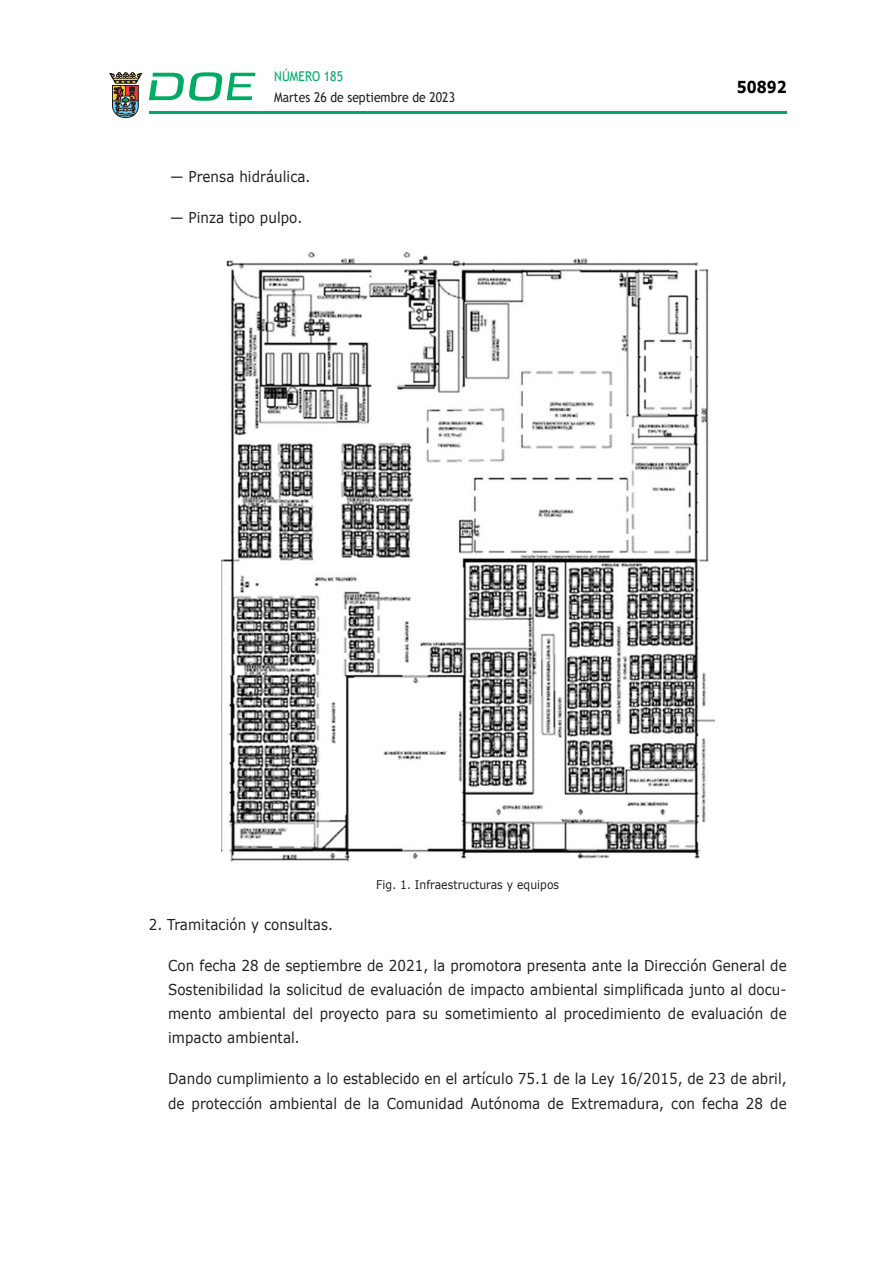
<style>
.page{position:relative;width:893px;height:1263px;background:#fff}
.page>*{position:absolute;margin:0;border:0;box-sizing:border-box;transform-origin:0 0}
.t1{font:700 16.5px "Verdana";color:#000;scale:.85 1}
.CUERPO_DE_TEXTO{font:15px/24px "Verdana";letter-spacing:.005em;color:#231f20;text-align:justify;scale:.9 1}
.t2{font:13.5px "Trebuchet MS";color:#231f20;scale:.9 1}
.t3{font:13.5px "Trebuchet MS";color:#00ab67;scale:.9 1}
.CUERPO_DE_TEXTO-2{font:12px "Verdana";letter-spacing:.005em;color:#231f20;scale:.9 1}
</style>
<div class="page">
<hr style="left:149px;top:111px;width:638px;height:3px;background:#00ab66">
<svg style="left:109px;top:72px;width:33px;height:46px"></svg>
<svg style="left:149px;top:72px;width:106px;height:29px"></svg>
<img style="left:221px;top:251px;width:493px;height:611px">
<p class="t3" style="left:274px;top:67px;width:78px">NÚMERO 185</p>
<p class="t2" style="left:274px;top:88px;width:202px">Martes 26 de septiembre de 2023</p>
<p class="CUERPO_DE_TEXTO" style="left:170px;top:164px;width:158px">— Prensa hidráulica.</p>
<p class="CUERPO_DE_TEXTO" style="left:170px;top:205px;width:148px">— Pinza tipo pulpo.</p>
<p class="t1" style="left:737px;top:75px;width:60px">50892</p>
<p class="CUERPO_DE_TEXTO-2" style="left:376px;top:877px;width:205px">Fig. 1. Infraestructuras y equipos</p>
<p class="CUERPO_DE_TEXTO" style="left:149px;top:913px;width:206px">2. Tramitación y consultas.</p>
<p class="CUERPO_DE_TEXTO" style="left:168px;top:954px;width:689px">Con fecha 28 de septiembre de 2021, la promotora presenta ante la Dirección General de Sostenibilidad la solicitud de evaluación de impacto ambiental simplificada junto al docu&shy;mento ambiental del proyecto para su sometimiento al procedimiento de evaluación de impacto ambiental.</p>
<p class="CUERPO_DE_TEXTO" style="left:168px;top:1067px;width:689px">Dando cumplimiento a lo establecido en el artículo 75.1 de la Ley 16/2015, de 23 de abril, de protección ambiental de la Comunidad Autónoma de Extremadura, con fecha 28 de</p>
</div>
